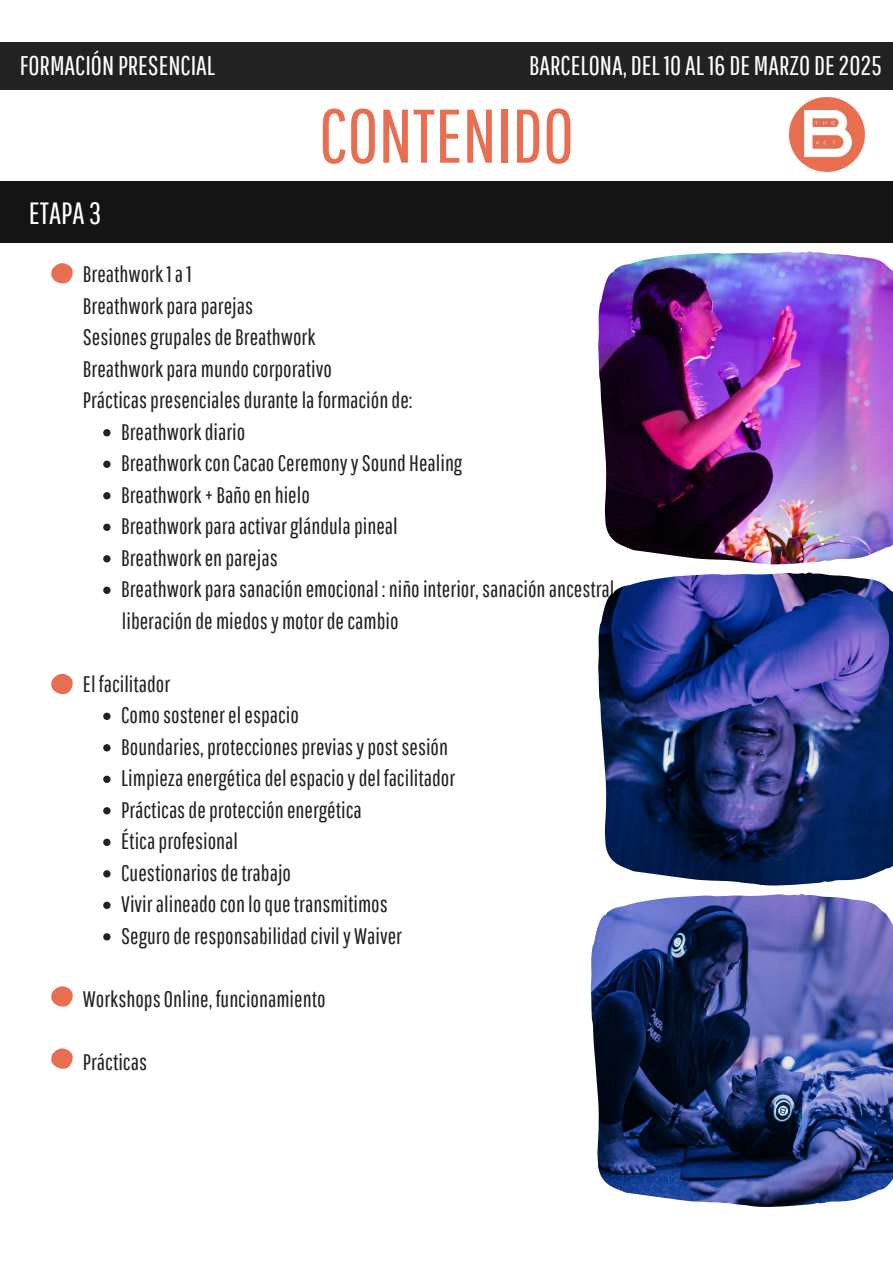
<style>
.page{position:relative;width:893px;height:1263px;background:#fff}
.page>*{position:absolute;margin:0;border:0;box-sizing:border-box;transform-origin:0 0}
.t1{font:75.75px "Pathway Gothic One";color:#e76e51}
.t2{font:30.75px "Pathway Gothic One";color:#fff}
.t3{font:27px "Pathway Gothic One";color:#fff}
.t4{font:22.5px "Pathway Gothic One";color:#222}
</style>
<div class="page">
<div style="left:0;top:42px;width:893px;height:47px;background:#222"></div>
<div style="left:0;top:181px;width:893px;height:62px;background:#141414"></div>
<svg style="left:103px;top:429px;width:8px;height:7px"></svg>
<svg style="left:103px;top:461px;width:8px;height:7px"></svg>
<svg style="left:103px;top:492px;width:8px;height:7px"></svg>
<svg style="left:103px;top:524px;width:8px;height:7px"></svg>
<svg style="left:103px;top:555px;width:8px;height:7px"></svg>
<svg style="left:103px;top:587px;width:8px;height:7px"></svg>
<svg style="left:103px;top:713px;width:8px;height:7px"></svg>
<svg style="left:103px;top:744px;width:8px;height:7px"></svg>
<svg style="left:103px;top:776px;width:8px;height:7px"></svg>
<svg style="left:103px;top:807px;width:8px;height:7px"></svg>
<svg style="left:103px;top:839px;width:8px;height:7px"></svg>
<svg style="left:103px;top:870px;width:8px;height:7px"></svg>
<svg style="left:103px;top:902px;width:8px;height:7px"></svg>
<svg style="left:103px;top:933px;width:8px;height:7px"></svg>
<svg style="left:51px;top:263px;width:22px;height:21px"></svg>
<svg style="left:51px;top:673px;width:22px;height:22px"></svg>
<svg style="left:51px;top:986px;width:22px;height:21px"></svg>
<img style="left:790px;top:97px;width:74px;height:75px">
<img style="left:591px;top:894px;width:302px;height:313px">
<img style="left:598px;top:251px;width:295px;height:313px">
<img style="left:598px;top:572px;width:295px;height:313px">
<svg style="left:51px;top:1048px;width:22px;height:21px"></svg>
<p class="t3" style="left:20px;top:50px;width:197px">FORMACIÓN PRESENCIAL</p>
<p class="t3" style="left:529px;top:50px;width:354px">BARCELONA, DEL10 AL16 DE MARZO DE 2025</p>
<h3 class="t2" style="left:29px;top:194px;width:74px">ETAPA 3</h3>
<p class="t1" style="left:319px;top:90px;width:256px">CONTENIDO</p>
<h3 class="t4" style="left:83px;top:261px;width:110px">Breathwork1a1</h3>
<h1 class="t4" style="left:83px;top:292px;width:172px">Breathworkparaparejas</h1>
<p class="t4" style="left:83px;top:324px;width:234px">SesionesgrupalesdeBreathwork</p>
<h2 class="t4" style="left:83px;top:355px;width:251px">Breathworkparamundocorporativo</h2>
<p class="t4" style="left:83px;top:387px;width:331px">Prácticaspresencialesdurantelaformaciónde:</p>
<p class="t4" style="left:121px;top:418px;width:125px">Breathworkdiario</p>
<p class="t4" style="left:121px;top:450px;width:343px">BreathworkconCacaoCeremonyySound Healing</p>
<p class="t4" style="left:121px;top:481px;width:190px">Breathwork+Bañoenhielo</p>
<p class="t4" style="left:121px;top:513px;width:278px">Breathworkparaactivarglándulapineal</p>
<p class="t4" style="left:121px;top:544px;width:158px">Breathworkenparejas</p>
<p class="t4" style="left:121px;top:576px;width:498px">Breathworkparasanaciónemocional :niñointerior,sanaciónancestral,</p>
<p class="t4" style="left:122px;top:607px;width:278px">liberacióndemiedosymotordecambio</p>
<p class="t4" style="left:83px;top:670px;width:89px">El facilitador</p>
<p class="t4" style="left:121px;top:702px;width:179px">Comosostenerelespacio</p>
<p class="t4" style="left:121px;top:733px;width:328px">Boundaries,proteccionespreviasypostsesión</p>
<p class="t4" style="left:121px;top:765px;width:335px">Limpiezaenergéticadelespacioydel facilitador</p>
<p class="t4" style="left:121px;top:796px;width:242px">Prácticasdeprotecciónenergética</p>
<p class="t4" style="left:121px;top:828px;width:118px">Éticaprofesional</p>
<p class="t4" style="left:121px;top:859px;width:171px">Cuestionariosdetrabajo</p>
<p class="t4" style="left:121px;top:891px;width:268px">Viviralineadoconloquetransmitimos</p>
<p class="t4" style="left:121px;top:922px;width:282px">SeguroderesponsabilidadcivilyWaiver</p>
<p class="t4" style="left:83px;top:985px;width:244px">Workshops Online, funcionamiento</p>
<p class="t4" style="left:83px;top:1048px;width:66px">Prácticas</p>
</div>
